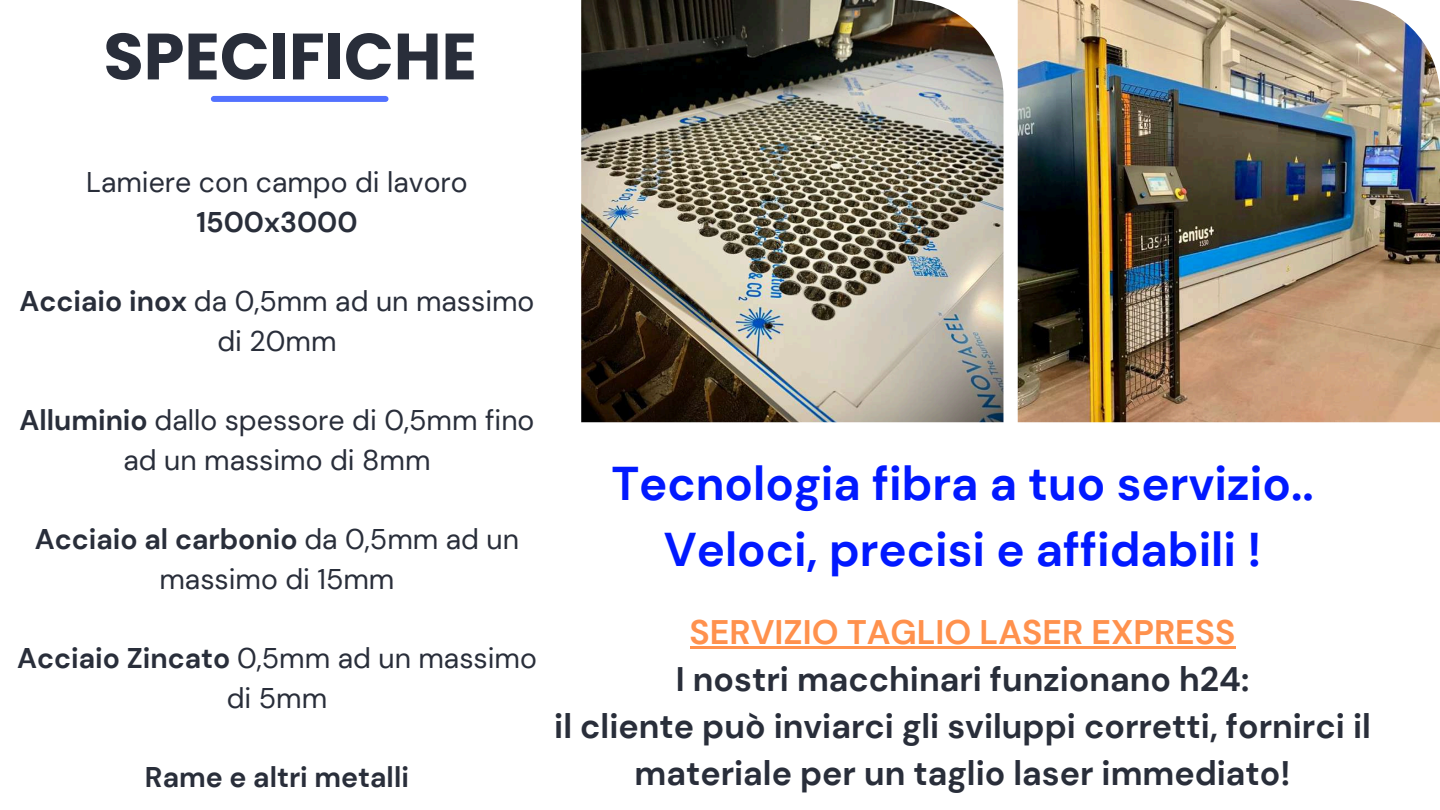
<style>
.page{position:relative;width:1440px;height:810px;background:#fff}
.page>*{position:absolute;margin:0;border:0;box-sizing:border-box;transform-origin:0 0}
.t1{font:700 65.4px "Poppins";color:#292e3a}
.t2{font:700 47.3px/66px "DM Sans";color:#0119ff;text-align:center}
.t3{font:700 34px/47.2px "DM Sans";color:#292e3a;text-align:center}
.t4{font:700 34px "DM Sans";color:#ff914d}
.t5{font:28.4px/39.7px "DM Sans";color:#292e3a;text-align:center}
.t6{font:700 28.4px "DM Sans";color:#292e3a}
.s1{font-weight:700}
</style>
<div class="page">
<img style="left:1018px;top:0;width:421px;height:422px">
<div style="left:214px;top:96px;width:172px;height:6px;background:#5271ff"></div>
<hr style="left:690px;top:646px;width:546px;height:3px;background:#ff914d">
<img style="left:581px;top:0;width:422px;height:422px">
<h1 class="t1" style="left:104px;top:11px;width:375px">SPECIFICHE</h1>
<p class="t5" style="left:86px;top:162px;width:383px">Lamiere con campo di lavoro</p>
<p class="t6" style="left:196px;top:203px;width:163px">1500x3000</p>
<p class="t5" style="left:20px;top:281px;width:516px"><span class="s1">Acciaio inox</span> da 0,5mm ad un massimo di 20mm</p>
<p class="t5" style="left:20px;top:400px;width:516px"><span class="s1">Alluminio</span> dallo spessore di 0,5mm fino ad un massimo di 8mm</p>
<p class="t5" style="left:35px;top:520px;width:486px"><span class="s1">Acciaio al carbonio</span> da 0,5mm ad un massimo di 15mm</p>
<p class="t5" style="left:17px;top:639px;width:521px"><span class="s1">Acciaio Zincato</span> 0,5mm ad un massimo di 5mm</p>
<p class="t6" style="left:145px;top:759px;width:265px">Rame e altri metalli</p>
<h2 class="t2" style="left:611px;top:451px;width:704px">Tecnologia fibra a tuo servizio..<br>Veloci, precisi e affidabili !</h2>
<p class="t4" style="left:690px;top:610px;width:547px">SERVIZIO TAGLIO LASER EXPRESS</p>
<p class="t3" style="left:554px;top:656px;width:818px">I nostri macchinari funzionano h24:<br>il cliente può inviarci gli sviluppi corretti, fornirci il materiale per un taglio laser immediato!</p>
</div>
